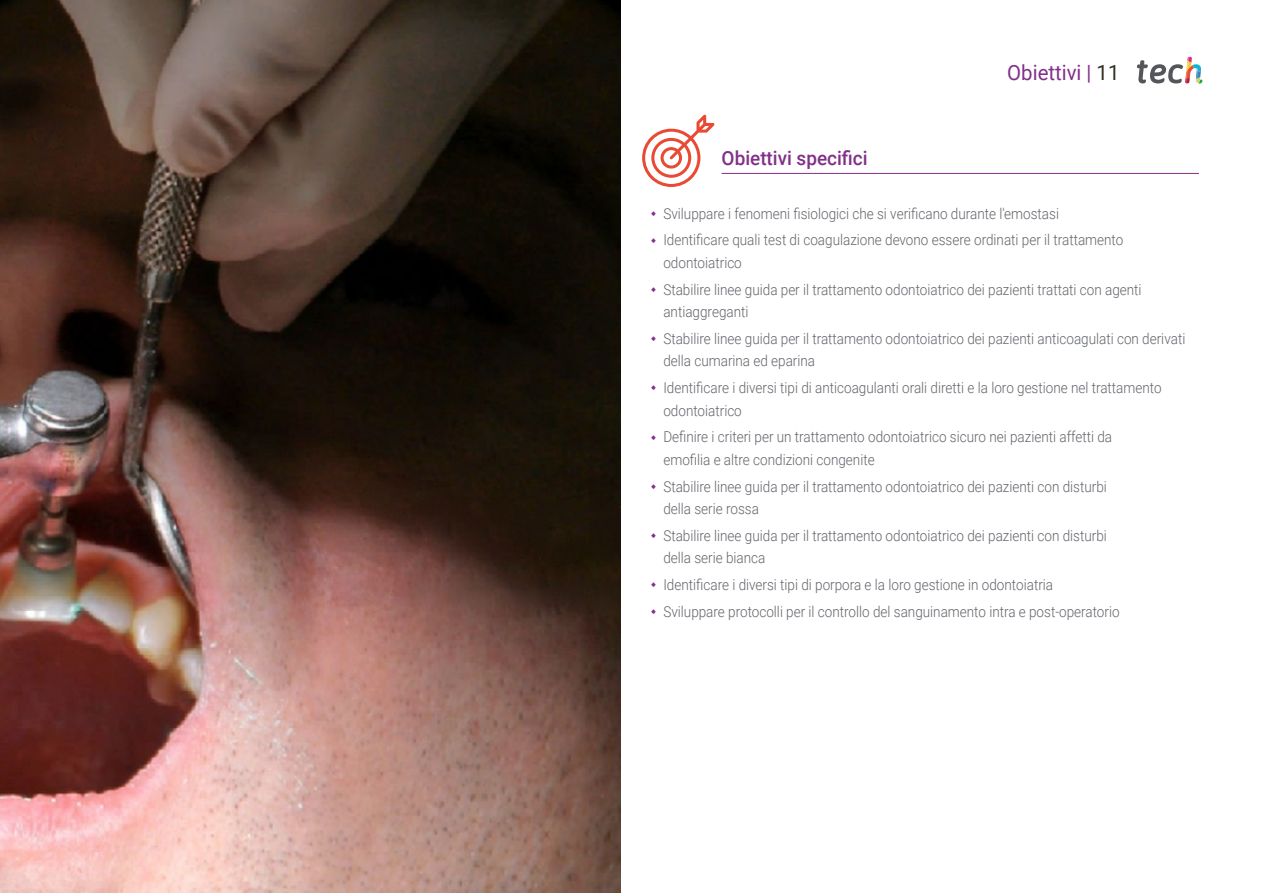
<style>
.page{position:relative;width:1263px;height:893px;background:#fff}
.page>*{position:absolute;margin:0;border:0;box-sizing:border-box;transform-origin:0 0}
.t1{font:21px "Roboto";color:#813089}
.t2{font:500 19.5px "Roboto";color:#813089}
.t3{font:300 15px/26.7px "Roboto";color:#61646a;scale:.9 1}
.s1{color:#312e20}
</style>
<div class="page">
<hr style="left:722px;top:173px;width:477px;height:1px;background:#813089">
<svg style="left:642px;top:115px;width:72px;height:72px"></svg>
<svg style="left:1137px;top:57px;width:65px;height:27px"></svg>
<img style="left:0;top:0;width:621px;height:893px">
<h2 class="t2" style="left:722px;top:144px;width:147px">Obiettivi specifici</h2>
<h1 class="t1" style="left:1007px;top:57px;width:114px">Obiettivi | <span class="s1">11</span></h1>
<p class="t3" style="left:663px;top:199px;width:513px">Sviluppare i fenomeni fisiologici che si verificano durante l'emostasi<br>Identificare quali test di coagulazione devono essere ordinati per il trattamento</p>
<p class="t3" style="left:663px;top:249px;width:533px">odontoiatrico<br>Stabilire linee guida per il trattamento odontoiatrico dei pazienti trattati con agenti</p>
<p class="t3" style="left:663px;top:298px;width:581px">antiaggreganti<br>Stabilire linee guida per il trattamento odontoiatrico dei pazienti anticoagulati con derivati</p>
<p class="t3" style="left:663px;top:347px;width:555px">della cumarina ed eparina<br>Identificare i diversi tipi di anticoagulanti orali diretti e la loro gestione nel trattamento</p>
<p class="t3" style="left:663px;top:396px;width:500px">odontoiatrico<br>Definire i criteri per un trattamento odontoiatrico sicuro nei pazienti affetti da</p>
<p class="t3" style="left:663px;top:446px;width:494px">emofilia e altre condizioni congenite<br>Stabilire linee guida per il trattamento odontoiatrico dei pazienti con disturbi</p>
<p class="t3" style="left:663px;top:495px;width:494px">della serie rossa<br>Stabilire linee guida per il trattamento odontoiatrico dei pazienti con disturbi</p>
<p class="t3" style="left:663px;top:544px;width:508px">della serie bianca<br>Identificare i diversi tipi di porpora e la loro gestione in odontoiatria<br>Sviluppare protocolli per il controllo del sanguinamento intra e post-operatorio</p>
</div>
